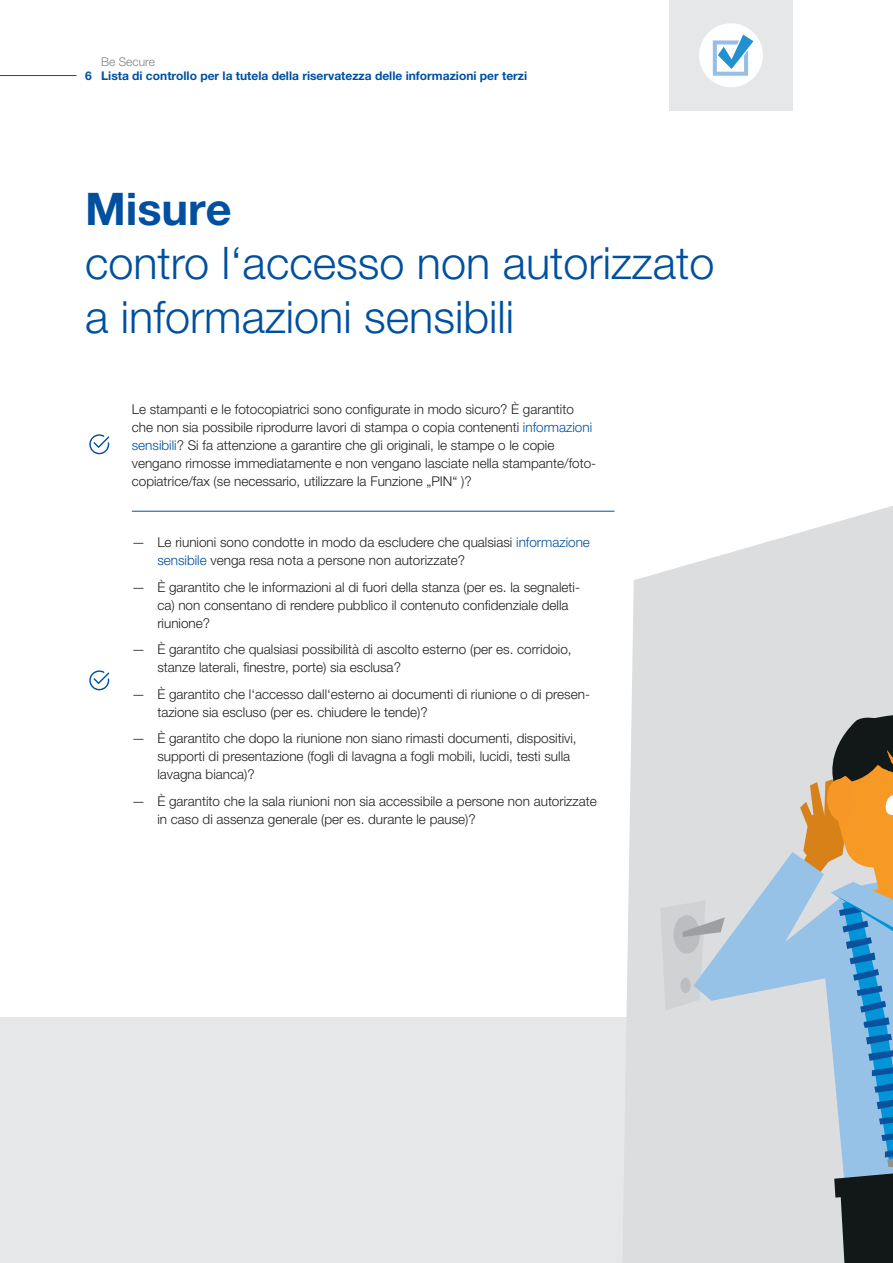
<style>
.page{position:relative;width:893px;height:1263px;background:#fff}
.page>*{position:absolute;margin:0;border:0;box-sizing:border-box;transform-origin:0 0}
.t1{font:300 45px/54px "Helvetica Neue CE";color:#01509f}
.t2{font:700 45px "Helvetica Neue";color:#01509f}
.t3{font:300 13.5px/18px "Helvetica Neue CE";color:#231f20}
.t4{font:700 12px "Helvetica Neue";color:#01509f}
.t5{font:300 12px "Helvetica Neue CE";color:#808285}
.s1{color:#01509f}
</style>
<div class="page">
<div style="left:0;top:1018px;width:893px;height:245px;background:#e6e7e9"></div>
<div style="left:669px;top:0;width:124px;height:111px;background:#e6e7e9"></div>
<div style="left:699px;top:23px;width:64px;height:64px;background:#fff;border-radius:50%"></div>
<svg style="left:713px;top:35px;width:40px;height:41px"></svg>
<hr style="left:132px;top:511px;width:482px;height:1px;background:#01509f">
<svg style="left:89px;top:434px;width:20px;height:20px"></svg>
<svg style="left:89px;top:670px;width:20px;height:20px"></svg>
<svg style="left:622px;top:506px;width:271px;height:512px;fill:#dcdddf"></svg>
<svg style="left:660px;top:706px;width:233px;height:557px"></svg>
<hr style="left:0;top:75px;width:77px;height:1px;background:#01509f">
<p class="t5" style="left:101px;top:54px;width:55px">Be Secure</p>
<p class="t4" style="left:85px;top:68px;width:444px">6 Lista di controllo per la tutela della riservatezza delle informazioni per terzi</p>
<h1 class="t2" style="left:85px;top:181px;width:148px">Misure</h1>
<h1 class="t1" style="left:85px;top:236px;width:631px">contro l‘accesso non autorizzato a informazioni sensibili</h1>
<p class="t3" style="left:132px;top:400px;width:466px">Le stampanti e le fotocopiatrici sono configurate in modo sicuro? È garantito che non sia possibile riprodurre lavori di stampa o copia contenenti <span class="s1">informazioni sensibili</span>? Si fa attenzione a garantire che gli originali, le stampe o le copie vengano rimosse immediatamente e non vengano lasciate nella stampante/foto&shy;copiatrice/fax (se necessario, utilizzare la Funzione „PIN“ )?</p>
<p class="t3" style="left:157px;top:534px;width:434px;text-indent:-26px">— Le riunioni sono condotte in modo da escludere che qualsiasi <span class="s1">informazione sensibile</span> venga resa nota a persone non autorizzate?</p>
<p class="t3" style="left:157px;top:578px;width:424px;text-indent:-26px">— È garantito che le informazioni al di fuori della stanza (per es. la segnaleti&shy;ca) non consentano di rendere pubblico il contenuto confidenziale della riunione?</p>
<p class="t3" style="left:157px;top:641px;width:416px;text-indent:-26px">— È garantito che qualsiasi possibilità di ascolto esterno (per es. corridoio, stanze laterali, finestre, porte) sia esclusa?</p>
<p class="t3" style="left:157px;top:685px;width:434px;text-indent:-26px">— È garantito che l‘accesso dall‘esterno ai documenti di riunione o di presen&shy;tazione sia escluso (per es. chiudere le tende)?</p>
<p class="t3" style="left:157px;top:730px;width:421px;text-indent:-26px">— È garantito che dopo la riunione non siano rimasti documenti, dispositivi, supporti di presentazione (fogli di lavagna a fogli mobili, lucidi, testi sulla lavagna bianca)?</p>
<p class="t3" style="left:157px;top:792px;width:441px;text-indent:-26px">— È garantito che la sala riunioni non sia accessibile a persone non autorizzate in caso di assenza generale (per es. durante le pause)?</p>
</div>
